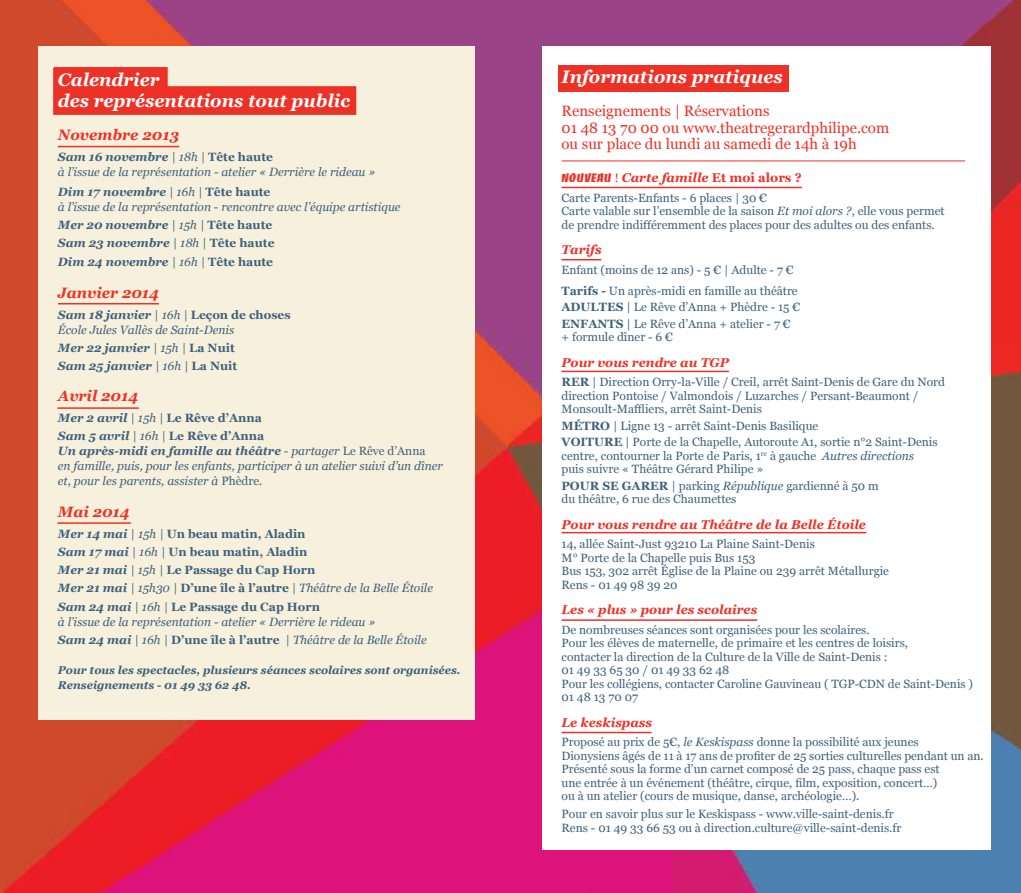
<style>
.page{position:relative;width:1021px;height:893px;background:#fff}
.page>*{position:absolute;margin:0;border:0;box-sizing:border-box;transform-origin:0 0}
.t1{font:italic 700 18px/21.6px "Georgia";color:#fff}
.t2{font:15px/16.5px "Georgia";color:#ee3127}
.t3{font:italic 700 15px "Georgia";color:#ee3127}
.t4{font:italic 700 12.75px "Georgia";color:#ee3127}
.t5{font:12px/13.5px "Georgia";color:#3d617e}
.t6{font:italic 12px/15px "Georgia";color:#3d617e}
.t7{font:700 12px/18px "Georgia";color:#3d617e}
.t8{font:italic 700 12px/18px "Georgia";color:#3d617e}
.t9{font:italic 700 11.25px/14.2px "Georgia";color:#3d617e}
.s1{font-weight:700}
.s2{font-weight:700;font-style:normal}
.s3{font-weight:400}
.s4{font-style:normal}
.s5{font-style:italic}
.s6{font-weight:400;font-style:italic}
.s7{font-family:"Banco";font-weight:400;font-style:normal;font-size:12px}
.s8{font-weight:400;font-style:normal;font-size:12px}
</style>
<div class="page">
<img style="left:0;top:0;width:1020px;height:893px">
<div style="left:38px;top:47px;width:437px;height:673px;background:#f7f0dc"></div>
<svg style="left:53px;top:67px;width:303px;height:48px"></svg>
<hr style="left:58px;top:146px;width:121px;height:1px;background:#ee3127">
<hr style="left:58px;top:303px;width:101px;height:1px;background:#ee3127">
<hr style="left:57px;top:407px;width:82px;height:2px;background:#ee3127">
<hr style="left:57px;top:522px;width:74px;height:2px;background:#ee3127">
<div style="left:542px;top:47px;width:448px;height:803px;background:#fff"></div>
<div style="left:558px;top:66px;width:230px;height:26px;background:#ee3127"></div>
<hr style="left:561px;top:161px;width:403px;height:1px;background:#ee3127">
<hr style="left:561px;top:187px;width:240px;height:1px;background:#ee3127">
<hr style="left:561px;top:371px;width:168px;height:1px;background:#ee3127">
<hr style="left:561px;top:532px;width:305px;height:1px;background:#ee3127">
<hr style="left:561px;top:619px;width:196px;height:2px;background:#ee3127">
<hr style="left:561px;top:732px;width:90px;height:1px;background:#ee3127">
<hr style="left:561px;top:259px;width:40px;height:1px;background:#ee3127">
<h1 class="t1" style="left:58px;top:69px;width:293px">Calendrier<br>des représentations tout public</h1>
<p class="t3" style="left:58px;top:125px;width:123px">Novembre 2013</p>
<p class="t6" style="left:58px;top:150px;width:319px"><span class="s1">Sam 16 novembre</span> | 18h | <span class="s2">Tête haute<br></span>à l’issue de la représentation - atelier « Derrière le rideau »</p>
<p class="t6" style="left:58px;top:184px;width:344px"><span class="s1">Dim 17 novembre</span> | 16h | <span class="s2">Tête haute<br></span>à l’issue de la représentation - rencontre avec l’équipe artistique</p>
<p class="t8" style="left:58px;top:216px;width:218px">Mer 20 novembre <span class="s3">| 15h |</span> <span class="s4">Tête haute<br></span>Sam 23 novembre <span class="s3">| 18h |</span> <span class="s4">Tête haute</span></p>
<p class="t8" style="left:58px;top:253px;width:217px">Dim 24 novembre <span class="s3">| 16h |</span> <span class="s4">Tête haute</span></p>
<p class="t3" style="left:58px;top:283px;width:103px">Janvier 2014</p>
<p class="t6" style="left:58px;top:307px;width:234px"><span class="s1">Sam 18 janvier</span> | 16h | <span class="s2">Leçon de choses<br></span>École Jules Vallès de Saint-Denis</p>
<p class="t8" style="left:58px;top:339px;width:181px">Mer 22 janvier <span class="s3">| 15h |</span> <span class="s4">La Nuit<br></span>Sam 25 janvier <span class="s3">| 16h |</span> <span class="s4">La Nuit</span></p>
<p class="t3" style="left:58px;top:386px;width:82px">Avril 2014</p>
<p class="t7" style="left:58px;top:409px;width:208px"><span class="s5">Mer 2 avril</span> <span class="s6">| 15h |</span> Le Rêve d’Anna<br><span class="s5">Sam 5 avril</span> <span class="s6">| 16h |</span> Le Rêve d’Anna</p>
<p class="t6" style="left:58px;top:444px;width:386px"><span class="s1">Un après-midi en famille au théâtre</span> - partager <span class="s4">Le Rêve d’Anna<br></span>en famille, puis, pour les enfants, participer à un atelier suivi d’un dîner et, pour les parents, assister à <span class="s4">Phèdre</span>.</p>
<p class="t3" style="left:58px;top:502px;width:73px">Mai 2014</p>
<p class="t7" style="left:58px;top:525px;width:376px"><span class="s5">Mer 14 mai</span> <span class="s6">| 15h |</span> Un beau matin, Aladin<br><span class="s5">Sam 17 mai</span> <span class="s6">| 16h |</span> Un beau matin, Aladin<br><span class="s5">Mer 21 mai</span> <span class="s6">| 15h |</span> Le Passage du Cap Horn<br><span class="s5">Mer 21 mai</span> <span class="s6">| 15h30 |</span> D’une île à l’autre <span class="s6">| Théâtre de la Belle Étoile</span></p>
<p class="t6" style="left:58px;top:600px;width:319px"><span class="s1">Sam 24 mai</span> | 16h | <span class="s2">Le Passage du Cap Horn<br></span>à l’issue de la représentation - atelier « Derrière le rideau »</p>
<p class="t6" style="left:58px;top:633px;width:370px"><span class="s1">Sam 24 mai</span> | 16h | <span class="s2">D’une île à l’autre</span> | Théâtre de la Belle Étoile</p>
<p class="t9" style="left:58px;top:663px;width:404px">Pour tous les spectacles, plusieurs séances scolaires sont organisées.<br>Renseignements - 01 49 33 62 48.</p>
<h1 class="t1" style="left:561px;top:66px;width:223px">Informations pratiques</h1>
<p class="t2" style="left:561px;top:103px;width:329px">Renseignements | Réservations<br>01 48 13 70 00 ou www.theatregerardphilipe.com ou sur place du lundi au samedi de 14h à 19h</p>
<p class="t4" style="left:561px;top:169px;width:242px"><span class="s7">NOUVEAU</span> <span class="s8">!</span> Carte famille <span class="s4">Et moi alors ?</span></p>
<p class="t5" style="left:561px;top:191px;width:384px">Carte Parents-Enfants - 6 places | 30 €<br>Carte valable sur l’ensemble de la saison <span class="s5">Et moi alors ?</span>, elle vous permet de prendre indifféremment des places pour des adultes ou des enfants.</p>
<p class="t4" style="left:561px;top:241px;width:42px">Tarifs</p>
<p class="t5" style="left:561px;top:259px;width:238px;line-height:21px">Enfant (moins de 12 ans) - 5 € | Adulte - 7 €<br><span class="s1">Tarifs -</span> Un après-midi en famille au théâtre</p>
<p class="t5" style="left:561px;top:299px;width:240px;line-height:16.5px"><span class="s1">ADULTES</span> | Le Rêve d’Anna + Phèdre - 15 €<br><span class="s1">ENFANTS</span> | Le Rêve d’Anna + atelier - 7 €</p>
<p class="t5" style="left:561px;top:330px;width:113px">+ formule dîner - 6 €</p>
<p class="t4" style="left:561px;top:354px;width:169px">Pour vous rendre au TGP</p>
<p class="t5" style="left:561px;top:375px;width:385px"><span class="s1">RER</span> | Direction Orry-la-Ville / Creil, arrêt Saint-Denis de Gare du Nord direction Pontoise / Valmondois / Luzarches / Persant-Beaumont /<br>Monsoult-Maffliers, arrêt Saint-Denis</p>
<p class="t5" style="left:561px;top:417px;width:258px;line-height:16.5px"><span class="s1">MÉTRO</span> | Ligne 13 - arrêt Saint-Denis Basilique<br><span class="s1">VOITUR</span></p>
<p class="t5" style="left:561px;top:435px;width:377px;text-indent:52px"><span class="s1">E</span> | Porte de la Chapelle, Autoroute A1, sortie n°2 Saint-Denis centre, contourner la Porte de Paris, 1<sup>re</sup> à gauche <span class="s5">Autres directions </span>puis suivre « Théâtre Gérard Philipe »</p>
<p class="t5" style="left:561px;top:479px;width:319px"><span class="s1">POUR SE GARER</span> | parking <span class="s5">République</span> gardienné à 50 m du théâtre, 6 rue des Chaumettes</p>
<p class="t4" style="left:561px;top:516px;width:306px">Pour vous rendre au Théâtre de la Belle Étoile</p>
<p class="t5" style="left:561px;top:537px;width:329px">14, allée Saint-Just 93210 La Plaine Saint-Denis<br>M° Porte de la Chapelle puis Bus 153<br>Bus 153, 302 arrêt Église de la Plaine ou 239 arrêt Métallurgie Rens - 01 49 98 39 20</p>
<p class="t4" style="left:561px;top:601px;width:197px">Les « plus » pour les scolaires</p>
<p class="t5" style="left:561px;top:623px;width:413px">De nombreuses séances sont organisées pour les scolaires.<br>Pour les élèves de maternelle, de primaire et les centres de loisirs,<br>contacter la direction de la Culture de la Ville de Saint-Denis :<br>01 49 33 65 30 / 01 49 33 62 48<br>Pour les collégiens, contacter Caroline Gauvineau ( TGP-CDN de Saint-Denis )<br>01 48 13 70 07</p>
<p class="t4" style="left:561px;top:714px;width:92px">Le keskispass</p>
<p class="t5" style="left:561px;top:735px;width:423px">Proposé au prix de 5€, <span class="s5">le Keskispass</span> donne la possibilité aux jeunes<br>Dionysiens âgés de 11 à 17 ans de profiter de 25 sorties culturelles pendant un an.<br>Présenté sous la forme d’un carnet composé de 25 pass, chaque pass est<br>une entrée à un événement (théâtre, cirque, film, exposition, concert…)<br>ou à un atelier (cours de musique, danse, archéologie…).</p>
<p class="t5" style="left:561px;top:807px;width:341px">Pour en savoir plus sur le Keskispass - www.ville-saint-denis.fr<br>Rens - 01 49 33 66 53 ou à direction.culture@ville-saint-denis.fr</p>
</div>
